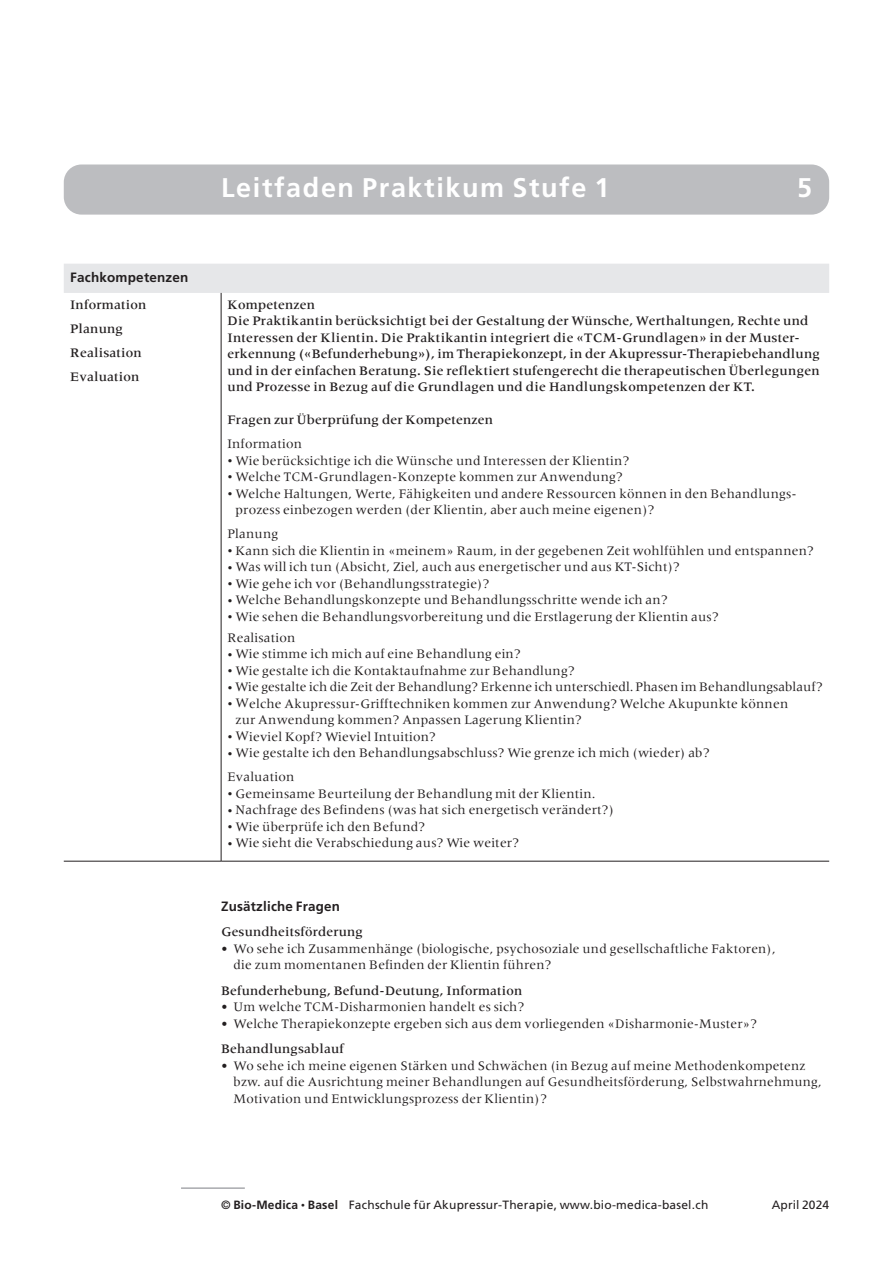
<style>
.page{position:relative;width:893px;height:1263px;background:#fff}
.page>*{position:absolute;margin:0;border:0;box-sizing:border-box;transform-origin:0 0}
.t1{font:700 27px "Frutiger LT Std";letter-spacing:.06em;color:#fff}
.t2{font:13.5px/16.5px "Meridien LT Pro";letter-spacing:.015em;color:#231f20}
.t3{font:500 13.5px/16.5px "Meridien LT Pro";letter-spacing:.015em;color:#231f20}
.t4{font:700 13.5px "Frutiger LT Std";letter-spacing:.015em;color:#231f20}
.t5{font:12px "Frutiger LT Std";letter-spacing:.02em;color:#231f20}
.s1{font-size:10.5px}
.s2{font-weight:700}
.s3{font-family:"Meridien LT Pro";font-size:9px}
</style>
<div class="page">
<hr style="left:181px;top:1187px;width:64px;height:2px;background:#a8a9ad">
<div style="left:64px;top:164px;width:765px;height:51px;background:#bcbdc0;border-radius:18px"></div>
<div style="left:64px;top:264px;width:765px;height:29px;background:#e6e7e9"></div>
<hr style="left:221px;top:293px;width:1px;height:568px;background:#231f20">
<hr style="left:64px;top:861px;width:157px;height:1px;background:#231f20">
<hr style="left:221px;top:861px;width:608px;height:1px;background:#231f20">
<h1 class="t1" style="left:221px;top:172px;width:390px">Leitfaden Praktikum Stufe 1</h1>
<h1 class="t1" style="left:797px;top:172px;width:17px">5</h1>
<p class="t4" style="left:70px;top:270px;width:120px">Fachkompetenzen</p>
<p class="t3" style="left:70px;top:292px;width:78px;line-height:24px">Information<br>Planung<br>Realisation<br>Evaluation</p>
<p class="t3" style="left:227px;top:296px;width:594px">Kompetenzen<br>Die Praktikantin berücksichtigt bei der Gestaltung der Wünsche, Werthaltungen, Rechte und Interessen der Klientin. Die Praktikantin integriert die «TCM-Grundlagen» in der Muster&shy;erkennung («Befunderhebung»), im Therapiekonzept, in der Akupressur-Therapiebehandlung und in der einfachen Beratung. Sie reflektiert stufengerecht die therapeutischen Überlegungen und Prozesse in Bezug auf die Grundlagen und die Handlungskompetenzen der KT.</p>
<p class="t3" style="left:227px;top:411px;width:267px">Fragen zur Überprüfung der Kompetenzen</p>
<p class="t2" style="left:227px;top:436px;width:76px">Information</p>
<p class="t2" style="left:227px;top:452px;width:403px"><span class="s1">•</span> Wie berücksichtige ich die Wünsche und Interessen der Klientin?</p>
<p class="t2" style="left:227px;top:469px;width:397px"><span class="s1">•</span> Welche TCM-Grundlagen-Konzepte kommen zur Anwendung?</p>
<p class="t2" style="left:236px;top:485px;width:561px;text-indent:-8px"><span class="s1">•</span> Welche Haltungen, Werte, Fähigkeiten und andere Ressourcen können in den Behandlungs&shy;prozess einbezogen werden (der Klientin, aber auch meine eigenen)?</p>
<p class="t2" style="left:227px;top:526px;width:52px">Planung</p>
<p class="t2" style="left:227px;top:542px;width:588px"><span class="s1">•</span> Kann sich die Klientin in «meinem» Raum, in der gegebenen Zeit wohlfühlen und entspannen?</p>
<p class="t2" style="left:227px;top:559px;width:454px"><span class="s1">•</span> Was will ich tun (Absicht, Ziel, auch aus energetischer und aus KT-Sicht)?</p>
<p class="t2" style="left:227px;top:575px;width:263px"><span class="s1">•</span> Wie gehe ich vor (Behandlungsstrategie)?</p>
<p class="t2" style="left:227px;top:592px;width:442px"><span class="s1">•</span> Welche Behandlungskonzepte und Behandlungsschritte wende ich an?</p>
<p class="t2" style="left:227px;top:606px;width:493px;line-height:21px"><span class="s1">•</span> Wie sehen die Behandlungsvorbereitung und die Erstlagerung der Klientin aus?<br>Realisation</p>
<p class="t2" style="left:227px;top:646px;width:295px"><span class="s1">•</span> Wie stimme ich mich auf eine Behandlung ein?</p>
<p class="t2" style="left:227px;top:662px;width:349px"><span class="s1">•</span> Wie gestalte ich die Kontaktaufnahme zur Behandlung?</p>
<p class="t2" style="left:227px;top:679px;width:597px"><span class="s1">•</span> Wie gestalte ich die Zeit der Behandlung? Erkenne ich unterschiedl.Phasen im Behandlungsablauf?</p>
<p class="t2" style="left:236px;top:695px;width:554px;text-indent:-8px"><span class="s1">•</span> Welche Akupressur-Grifftechniken kommen zur Anwendung? Welche Akupunkte können zur Anwendung kommen? Anpassen Lagerung Klientin?</p>
<p class="t2" style="left:227px;top:728px;width:210px"><span class="s1">•</span> Wieviel Kopf? Wieviel Intuition?</p>
<p class="t2" style="left:227px;top:741px;width:484px;line-height:24px"><span class="s1">•</span> Wie gestalte ich den Behandlungsabschluss? Wie grenze ich mich (wieder) ab?<br>Evaluation</p>
<p class="t2" style="left:227px;top:785px;width:370px"><span class="s1">•</span> Gemeinsame Beurteilung der Behandlung mit der Klientin.</p>
<p class="t2" style="left:227px;top:802px;width:388px"><span class="s1">•</span> Nachfrage des Befindens (was hat sich energetisch verändert?)</p>
<p class="t2" style="left:227px;top:818px;width:199px"><span class="s1">•</span> Wie überprüfe ich den Befund?</p>
<p class="t2" style="left:227px;top:835px;width:293px"><span class="s1">•</span> Wie sieht die Verabschiedung aus? Wie weiter?</p>
<p class="t4" style="left:221px;top:898px;width:120px">Zusätzliche Fragen</p>
<p class="t3" style="left:221px;top:923px;width:143px">Gesundheitsförderung</p>
<p class="t2" style="left:234px;top:940px;width:544px;text-indent:-12px">• Wo sehe ich Zusammenhänge (biologische, psychosoziale und gesellschaftliche Faktoren), die zum momentanen Befinden der Klientin führen?</p>
<p class="t3" style="left:221px;top:982px;width:303px">Befunderhebung, Befund-Deutung, Information</p>
<p class="t2" style="left:221px;top:999px;width:305px">• Um welche TCM-Disharmonien handelt es sich?</p>
<p class="t2" style="left:221px;top:1015px;width:537px">• Welche Therapiekonzepte ergeben sich aus dem vorliegenden «Disharmonie-Muster»?</p>
<p class="t3" style="left:221px;top:1040px;width:124px">Behandlungsablauf</p>
<p class="t2" style="left:234px;top:1057px;width:590px;text-indent:-12px">• Wo sehe ich meine eigenen Stärken und Schwächen (in Bezug auf meine Methodenkompetenz bzw. auf die Ausrichtung meiner Behandlungen auf Gesundheitsförderung, Selbstwahrnehmung,<br>Motivation und Entwicklungsprozess der Klientin)?</p>
<p class="t5" style="left:221px;top:1198px;width:489px">© <span class="s2">Bio-Medica</span> <span class="s3">•</span> <span class="s2">Basel</span> Fachschule für Akupressur-Therapie, www.bio-medica-basel.ch</p>
<p class="t5" style="left:772px;top:1198px;width:59px">April 2024</p>
</div>
